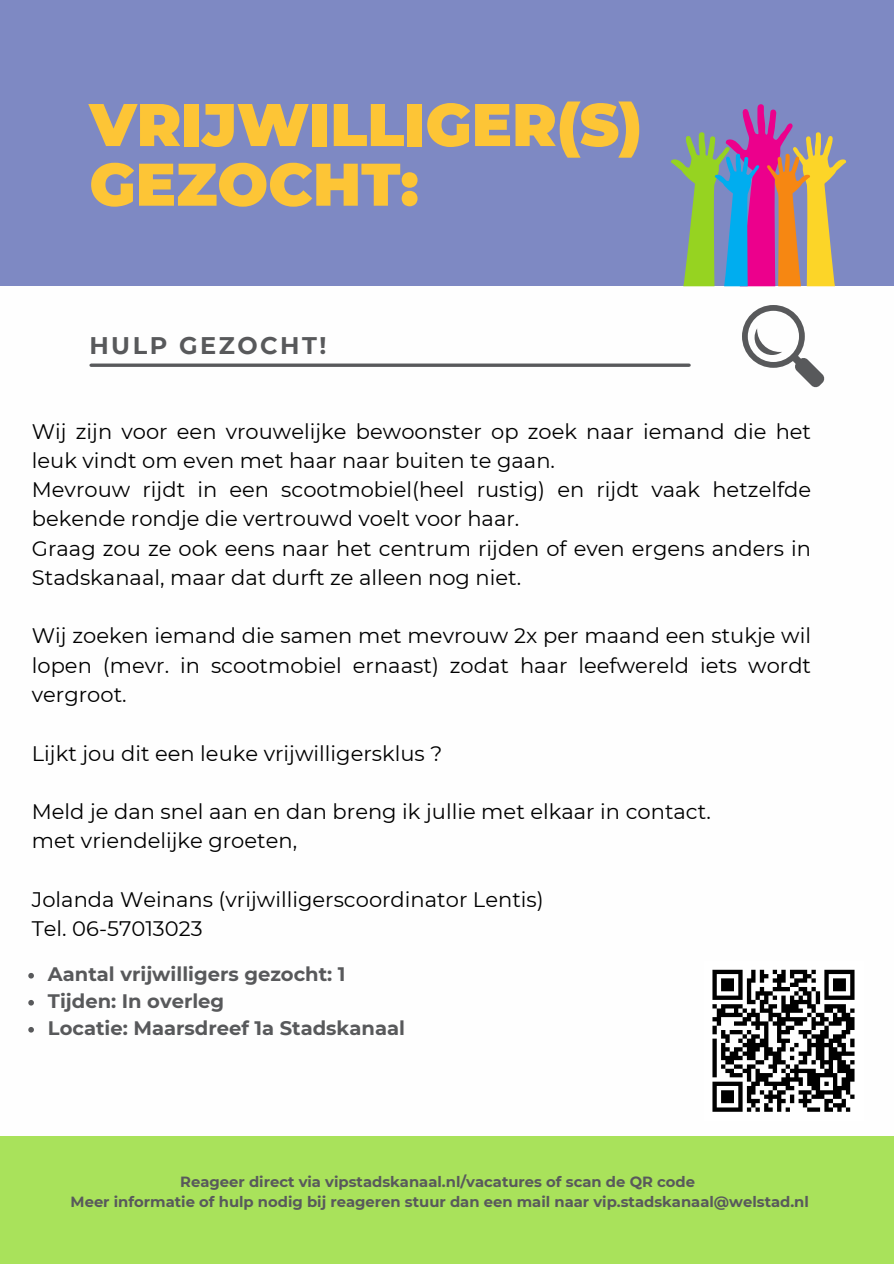
<style>
.page{position:relative;width:894px;height:1264px;background:#fff}
.page>*{position:absolute;margin:0;border:0;box-sizing:border-box;transform-origin:0 0}
.t1{font:900 60px/59.7px "Montserrat";color:#fdc536}
.t2{font:700 24px "Montserrat";letter-spacing:.105em;color:#58595b}
.t3{font:21px/29.2px "Montserrat";color:#000}
.t4{font:700 19.5px "Montserrat";color:#58595b}
.t5{font:700 14.7px "Montserrat";color:#58595b}
</style>
<div class="page">
<div style="left:0;top:0;width:893px;height:1263px;background:#7e89c3"></div>
<div style="left:0;top:287px;width:893px;height:864px;background:#fefefe"></div>
<div style="left:0;top:1136px;width:893px;height:127px;background:#a9e25b"></div>
<svg style="left:91px;top:363px;width:598px;height:4px;background:#717274"></svg>
<svg style="left:742px;top:305px;width:82px;height:83px"></svg>
<svg style="left:671px;top:104px;width:175px;height:182px"></svg>
<svg style="left:28px;top:973px;width:6px;height:5px"></svg>
<svg style="left:28px;top:1000px;width:6px;height:5px"></svg>
<svg style="left:28px;top:1027px;width:6px;height:5px"></svg>
<svg style="left:712px;top:969px;width:143px;height:143px"></svg>
<h1 class="t1" style="left:89px;top:95px;width:554px">VRIJWILLIGER(S)<br>GEZOCHT:</h1>
<p class="t2" style="left:89px;top:330px;width:238px">HULP GEZOCHT!</p>
<h2 class="t3" style="left:32px;top:416px;width:780px">Wij zijn voor een vrouwelijke bewoonster op zoek naar iemand die het leuk vindt om even met haar naar buiten te gaan.<br>Mevrouw rijdt in een scootmobiel(heel rustig) en rijdt vaak hetzelfde bekende rondje die vertrouwd voelt voor haar.<br>Graag zou ze ook eens naar het centrum rijden of even ergens anders in Stadskanaal, maar dat durft ze alleen nog niet.</h2>
<p class="t3" style="left:32px;top:621px;width:780px;text-align:justify">Wij zoeken iemand die samen met mevrouw 2x per maand een stukje wil lopen (mevr. in scootmobiel ernaast) zodat haar leefwereld iets wordt vergroot.</p>
<p class="t3" style="left:32px;top:738px;width:412px">Lijkt jou dit een leuke vrijwilligersklus ?</p>
<h3 class="t3" style="left:32px;top:797px;width:680px">Meld je dan snel aan en dan breng ik jullie met elkaar in contact. met vriendelijke groeten,</h3>
<h3 class="t3" style="left:32px;top:884px;width:513px">Jolanda Weinans (vrijwilligerscoordinator Lentis)<br>Tel. 06-57013023</h3>
<h3 class="t4" style="left:48px;top:961px;width:299px">Aantal vrijwilligers gezocht: 1</h3>
<h3 class="t4" style="left:48px;top:988px;width:178px">Tijden: In overleg</h3>
<h3 class="t4" style="left:48px;top:1015px;width:358px">Locatie: Maarsdreef 1a Stadskanaal</h3>
<p class="t5" style="left:180px;top:1173px;width:516px">Reageer direct via vipstadskanaal.nl/vacatures of scan de QR code</p>
<p class="t5" style="left:71px;top:1193px;width:739px">Meer informatie of hulp nodig bij reageren stuur dan een mail naar vip.stadskanaal@welstad.nl</p>
</div>
